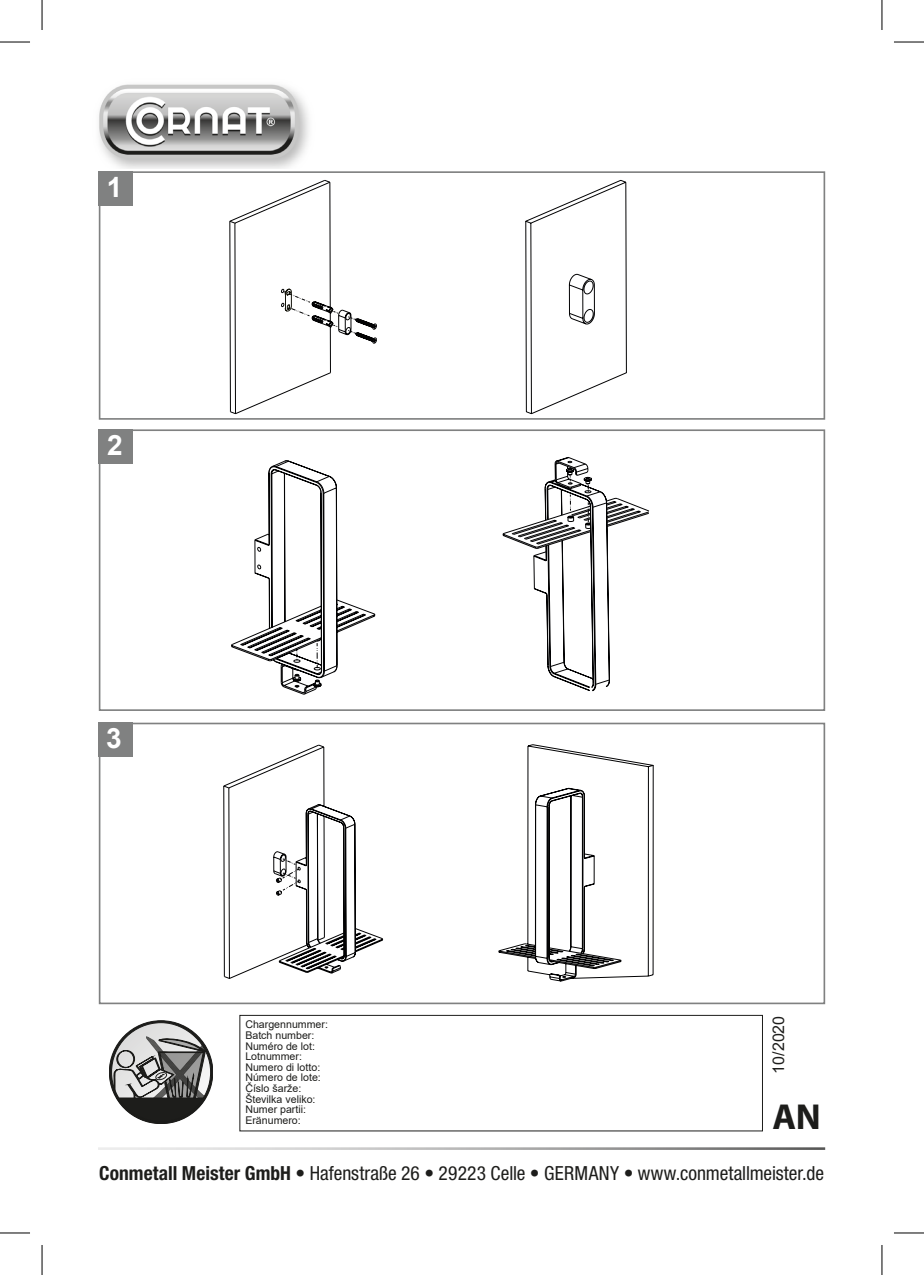
<style>
.page{position:relative;width:924px;height:1275px;background:#fff}
.page>*{position:absolute;margin:0;border:0;box-sizing:border-box;transform-origin:0 0}
.t1{font:700 36.2px "Myriad Pro";color:#1d1d1b}
.t2{font:700 28px "Arial";color:#fff}
.t3{font:condensed 19.4px "Helvetica Neue LT Pro";color:#1d1d1b}
.t4{font:16px "Arial";color:#1d1d1b}
.t5{font:10.6px/10.6px "Arial";color:#1d1d1b}
.s1{font-weight:700}
</style>
<div class="page">
<img style="left:99px;top:84px;width:210px;height:84px">
<svg style="left:109px;top:1020px;width:104px;height:103px"></svg>
<div style="left:239px;top:1015px;width:523px;height:116px;border:1px solid #1d1d1b"></div>
<div style="left:99px;top:171px;width:725px;height:249px;border:2px solid #808181"></div>
<div style="left:99px;top:171px;width:34px;height:34px;background:#808181"></div>
<div style="left:99px;top:429px;width:34px;height:35px;background:#808181"></div>
<div style="left:99px;top:722px;width:725px;height:282px;border:2px solid #808181"></div>
<div style="left:99px;top:723px;width:34px;height:34px;background:#808181"></div>
<svg style="left:550px;top:762px;width:103px;height:219px"></svg>
<svg style="left:229px;top:414px;width:392px;height:17px"></svg>
<svg style="left:525px;top:180px;width:101px;height:234px"></svg>
<svg style="left:223px;top:461px;width:417px;height:518px"></svg>
<svg style="left:223px;top:744px;width:160px;height:235px"></svg>
<svg style="left:229px;top:180px;width:148px;height:234px"></svg>
<hr style="left:0;top:42px;width:30px;height:1px;background:#000">
<hr style="left:893px;top:42px;width:30px;height:1px;background:#000">
<hr style="left:0;top:1232px;width:30px;height:1px;background:#000">
<hr style="left:893px;top:1232px;width:30px;height:1px;background:#000">
<hr style="left:42px;top:0;width:1px;height:30px;background:#000">
<hr style="left:42px;top:1245px;width:1px;height:30px;background:#000">
<hr style="left:881px;top:0;width:1px;height:30px;background:#000">
<hr style="left:881px;top:1245px;width:1px;height:30px;background:#000">
<h2 class="t2" style="left:107px;top:167px;width:17px">1</h2>
<h2 class="t2" style="left:107px;top:426px;width:17px">2</h2>
<h2 class="t2" style="left:106px;top:718px;width:17px">3</h2>
<p class="t5" style="left:245px;top:1019px;width:84px">Chargennummer:<br>Batch number:<br>Numéro de lot:<br>Lotnummer:<br>Numero di lotto:<br>Número de lote:<br>Číslo šarže:<br>Številka veliko:<br>Numer partii:<br>Eränumero:</p>
<h3 class="t4" style="left:767px;top:1073px;width:59px;rotate:-90deg">10/2020</h3>
<h1 class="t1" style="left:772px;top:1093px;width:50px">AN</h1>
<h3 class="t3" style="left:99px;top:1161px;width:726px"><span class="s1">Conmetall Meister GmbH</span> • Hafenstraße 26 • 29223 Celle • GERMANY • www.conmetallmeister.de</h3>
</div>
